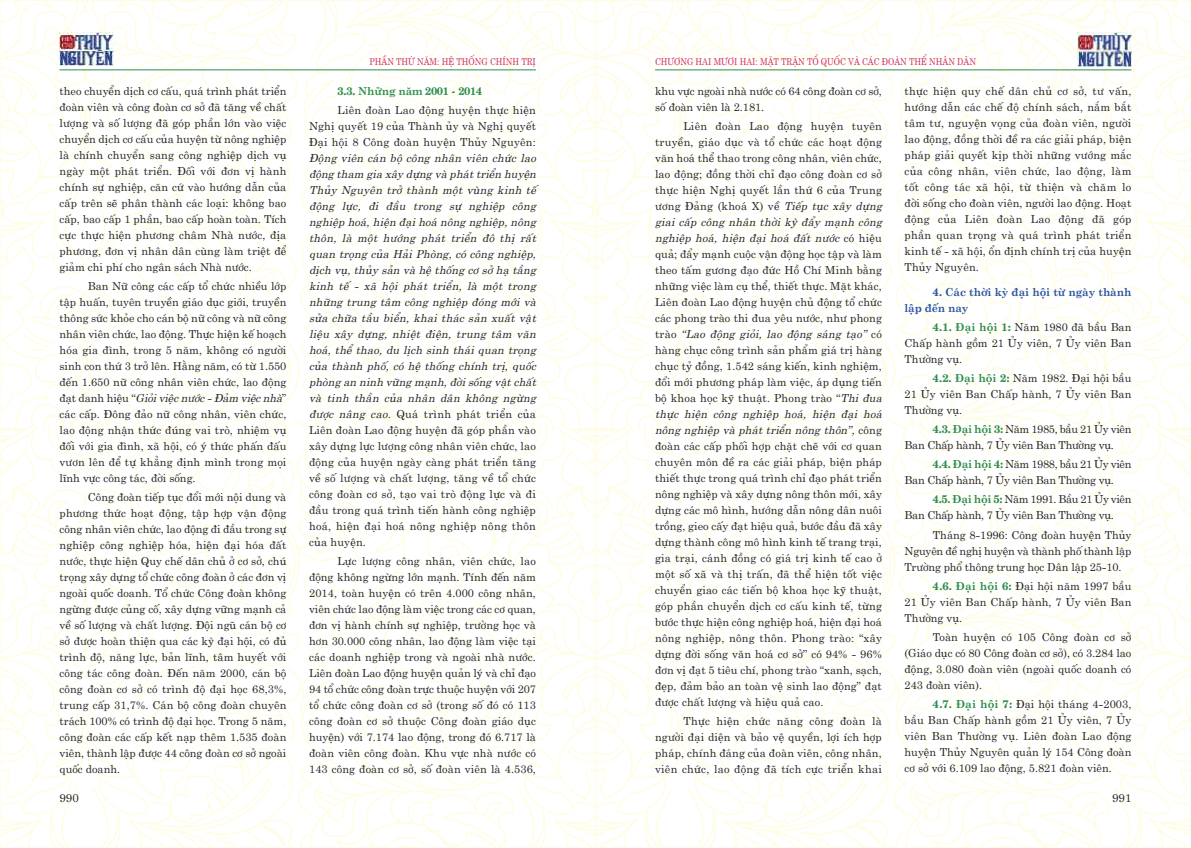
<style>
.page{position:relative;width:1191px;height:848px;background:#fff}
.page>*{position:absolute;margin:0;border:0;box-sizing:border-box;transform-origin:0 0}
.t1{font:11.5px "UTM Centur";color:#272627}
.t2{font:11px/16px "UTM Centur";letter-spacing:.005em;color:#272627;text-align:justify}
.t3{font:italic 11px/16px "UTM Centur";letter-spacing:.025em;color:#272627;text-align:justify}
.t4{font:11px/16px "UTM Centur";letter-spacing:-.025em;color:#272627}
.t5{font:700 11px/16px "UTM Centur";letter-spacing:-.01em;color:#2c54a2}
.t6{font:700 11px "UTM Centur";letter-spacing:-.01em;color:#2f8d4d}
.t7{font:9.5px "UTM Centur";color:#cd3160;scale:.85 1}
.s1{font-style:italic}
.s2{font-style:normal}
.s3{font-weight:700;color:#2f8d4d}
</style>
<div class="page">
<img style="left:0;top:0;width:1191px;height:848px">
<hr style="left:655px;top:70px;width:476px;height:1px;background:#2f8d4d">
<img style="left:1077px;top:33px;width:54px;height:33px">
<img style="left:60px;top:32px;width:53px;height:34px">
<hr style="left:60px;top:69px;width:476px;height:1px;background:#2f8d4d">
<p class="t2" style="left:60px;top:81px;width:228px">theo chuyển dịch cơ cấu, quá trình phát triển đoàn viên và công đoàn cơ sở đã tăng về chất lượng và số lượng đã góp phần lớn vào việc chuyển dịch cơ cấu của huyện từ nông nghiệp là chính chuyển sang công nghiệp dịch vụ ngày một phát triển. Đối với đơn vị hành chính sự nghiệp, căn cứ vào hướng dẫn của cấp trên sẽ phân thành các loại: không bao cấp, bao cấp 1 phần, bao cấp hoàn toàn. Tích cực thực hiện phương châm Nhà nước, địa phương, đơn vị nhân dân cùng làm triệt để giảm chi phí cho ngân sách Nhà nước.</p>
<p class="t2" style="left:60px;top:276px;width:228px;text-indent:28px">Ban Nữ công các cấp tổ chức nhiều lớp tập huấn, tuyên truyền giáo dục giới, truyền thông sức khỏe cho cán bộ nữ công và nữ công nhân viên chức, lao động. Thực hiện kế hoạch hóa gia đình, trong 5 năm, không có người sinh con thứ 3 trở lên. Hằng năm, có từ 1.550 đến 1.650 nữ công nhân viên chức, lao động đạt danh hiệu “<span class="s1">Giỏi việc nước - Đảm việc nhà</span>” các cấp. Đông đảo nữ công nhân, viên chức, lao động nhận thức đúng vai trò, nhiệm vụ đối với gia đình, xã hội, có ý thức phấn đấu vươn lên để tự khẳng định mình trong mọi lĩnh vực công tác, đời sống.</p>
<p class="t2" style="left:60px;top:487px;width:228px;text-indent:28px">Công đoàn tiếp tục đổi mới nội dung và phương thức hoạt động, tập hợp vận động công nhân viên chức, lao động đi đầu trong sự nghiệp công nghiệp hóa, hiện đại hóa đất nước, thực hiện Quy chế dân chủ ở cơ sở, chú trọng xây dựng tổ chức công đoàn ở các đơn vị ngoài quốc doanh. Tổ chức Công đoàn không ngừng được củng cố, xây dựng vững mạnh cả về số lượng và chất lượng. Đội ngũ cán bộ cơ sở được hoàn thiện qua các kỳ đại hội, có đủ trình độ, năng lực, bản lĩnh, tâm huyết với công tác công đoàn. Đến năm 2000, cán bộ công đoàn cơ sở có trình độ đại học 68,3%, trung cấp 31,7%. Cán bộ công đoàn chuyên trách 100% có trình độ đại học. Trong 5 năm, công đoàn các cấp kết nạp thêm 1.535 đoàn viên, thành lập được 44 công đoàn cơ sở ngoài quốc doanh.</p>
<p class="t1" style="left:60px;top:788px;width:21px">990</p>
<p class="t7" style="left:369px;top:54px;width:197px">PHẦN THỨ NĂM: HỆ THỐNG CHÍNH TRỊ</p>
<p class="t6" style="left:337px;top:81px;width:146px">3.3. Những năm 2001 - 2014</p>
<p class="t2" style="left:309px;top:100px;width:228px;text-indent:28px">Liên đoàn Lao động huyện thực hiện Nghị quyết 19 của Thành ủy và Nghị quyết Đại hội 8 Công đoàn huyện Thủy Nguyên:</p>
<p class="t3" style="left:309px;top:148px;width:228px">Động viên cán bộ công nhân viên chức lao động tham gia xây dựng và phát triển huyện Thủy Nguyên trở thành một vùng kinh tế động lực, đi đầu trong sự nghiệp công nghiệp hoá, hiện đại hoá nông nghiệp, nông thôn, là một hướng phát triển đô thị rất quan trọng của Hải Phòng, có công nghiệp, dịch vụ, thủy sản và hệ thống cơ sở hạ tầng kinh tế - xã hội phát triển, là một trong những trung tâm công nghiệp đóng mới và sửa chữa tầu biển, khai thác sản xuất vật liệu xây dựng, nhiệt điện, trung tâm văn hoá, thể thao, du lịch sinh thái quan trọng của thành phố, có hệ thống chính trị, quốc phòng an ninh vững mạnh, đời sống vật chất và tinh thần của nhân dân không ngừng được nâng cao. <span class="s2">Quá trình phát triển của Liên đoàn Lao động huyện đã góp phần vào xây dựng lực lượng công nhân viên chức, lao động của huyện ngày càng phát triển tăng về số lượng và chất lượng, tăng về tổ chức công đoàn cơ sở, tạo vai trò động lực và đi đầu trong quá trình tiến hành công nghiệp hoá, hiện đại hoá nông nghiệp nông thôn của huyện.</span></p>
<p class="t2" style="left:309px;top:551px;width:228px;text-indent:28px">Lực lượng công nhân, viên chức, lao động không ngừng lớn mạnh. Tính đến năm 2014, toàn huyện có trên 4.000 công nhân, viên chức lao động làm việc trong các cơ quan, đơn vị hành chính sự nghiệp, trường học và hơn 30.000 công nhân, lao động làm việc tại các doanh nghiệp trong và ngoài nhà nước.<br>Liên đoàn Lao động huyện quản lý và chỉ đạo 94 tổ chức công đoàn trực thuộc huyện với 207 tổ chức công đoàn cơ sở (trong số đó có 113 công đoàn cơ sở thuộc Công đoàn giáo dục huyện) với 7.174 lao động, trong đó 6.717 là đoàn viên công đoàn. Khu vực nhà nước có 143 công đoàn cơ sở, số đoàn viên là 4.536,</p>
<p class="t7" style="left:655px;top:54px;width:379px">CHƯƠNG HAI MƯƠI HAI: MẶT TRẬN TỔ QUỐC VÀ CÁC ĐOÀN THỂ NHÂN DÂN</p>
<p class="t2" style="left:655px;top:81px;width:228px">khu vực ngoài nhà nước có 64 công đoàn cơ sở, số đoàn viên là 2.181.</p>
<p class="t2" style="left:655px;top:116px;width:228px;text-indent:28px">Liên đoàn Lao động huyện tuyên truyền, giáo dục và tổ chức các hoạt động văn hoá thể thao trong công nhân, viên chức, lao động; đồng thời chỉ đạo công đoàn cơ sở thực hiện Nghị quyết lần thứ 6 của Trung ương Đảng (khoá X) về <span class="s1">Tiếp tục xây dựng giai cấp công nhân thời kỳ đẩy mạnh công nghiệp hoá, hiện đại hoá đất nước</span> có hiệu quả; đẩy mạnh cuộc vận động học tập và làm theo tấm gương đạo đức Hồ Chí Minh bằng những việc làm cụ thể, thiết thực. Mặt khác, Liên đoàn Lao động huyện chủ động tổ chức các phong trào thi đua yêu nước, như phong trào <span class="s1">“Lao động giỏi, lao động sáng tạo”</span> có hàng chục công trình sản phẩm giá trị hàng chục tỷ đồng, 1.542 sáng kiến, kinh nghiệm, đổi mới phương pháp làm việc, áp dụng tiến bộ khoa học kỹ thuật. Phong trào “<span class="s1">Thi đua thực hiện công nghiệp hoá, hiện đại hoá nông nghiệp và phát triển nông thôn”,</span> công đoàn các cấp phối hợp chặt chẽ với cơ quan chuyên môn đề ra các giải pháp, biện pháp thiết thực trong quá trình chỉ đạo phát triển nông nghiệp và xây dựng nông thôn mới, xây dựng các mô hình, hướng dẫn nông dân nuôi trồng, gieo cấy đạt hiệu quả, bước đầu đã xây dựng thành công mô hình kinh tế trang trại, gia trại, cánh đồng có giá trị kinh tế cao ở một số xã và thị trấn, đã thể hiện tốt việc chuyển giao các tiến bộ khoa học kỹ thuật, góp phần chuyển dịch cơ cấu kinh tế, từng bước thực hiện công nghiệp hoá, hiện đại hoá nông nghiệp, nông thôn. Phong trào: “xây dựng đời sống văn hoá cơ sở” có 94% - 96% đơn vị đạt 5 tiêu chí, phong trào “xanh, sạch, đẹp, đảm bảo an toàn vệ sinh lao động” đạt được chất lượng và hiệu quả cao.</p>
<p class="t2" style="left:655px;top:711px;width:228px;text-indent:28px">Thực hiện chức năng công đoàn là người đại diện và bảo vệ quyền, lợi ích hợp pháp, chính đáng của đoàn viên, công nhân, viên chức, lao động đã tích cực triển khai</p>
<p class="t2" style="left:904px;top:81px;width:228px">thực hiện quy chế dân chủ cơ sở, tư vấn, hướng dẫn các chế độ chính sách, nắm bắt tâm tư, nguyện vọng của đoàn viên, người lao động, đồng thời đề ra các giải pháp, biện pháp giải quyết kịp thời những vướng mắc của công nhân, viên chức, lao động, làm tốt công tác xã hội, từ thiện và chăm lo đời sống cho đoàn viên, người lao động. Hoạt động của Liên đoàn Lao động đã góp phần quan trọng và quá trình phát triển kinh tế - xã hội, ổn định chính trị của huyện Thủy Nguyên.</p>
<p class="t5" style="left:904px;top:282px;width:228px;text-indent:28px">4. Các thời kỳ đại hội từ ngày thành lập đến nay</p>
<p class="t2" style="left:904px;top:317px;width:228px;text-indent:28px"><span class="s3">4.1. Đại hội 1:</span> Năm 1980 đã bầu Ban Chấp hành gồm 21 Ủy viên, 7 Ủy viên Ban Thường vụ.</p>
<p class="t2" style="left:904px;top:368px;width:228px;text-indent:28px"><span class="s3">4.2. Đại hội 2:</span> Năm 1982. Đại hội bầu 21 Ủy viên Ban Chấp hành, 7 Ủy viên Ban Thường vụ.</p>
<p class="t4" style="left:904px;top:420px;width:228px;text-indent:28px"><span class="s3">4.3. Đại hội 3:</span> Năm 1985, bầu 21 Ủy viên<br>Ban Chấp hành, 7 Ủy viên Ban Thường vụ.</p>
<p class="t4" style="left:904px;top:455px;width:228px;text-indent:28px"><span class="s3">4.4. Đại hội 4:</span> Năm 1988, bầu 21 Ủy viên<br>Ban Chấp hành, 7 Ủy viên Ban Thường vụ.</p>
<p class="t4" style="left:904px;top:490px;width:228px;text-indent:28px"><span class="s3">4.5. Đại hội 5:</span> Năm 1991. Bầu 21 Ủy viên<br>Ban Chấp hành, 7 Ủy viên Ban Thường vụ.</p>
<p class="t2" style="left:904px;top:525px;width:228px;text-indent:28px">Tháng 8-1996: Công đoàn huyện Thủy Nguyên đề nghị huyện và thành phố thành lập Trường phổ thông trung học Dân lập 25-10.</p>
<p class="t2" style="left:904px;top:576px;width:228px;text-indent:28px"><span class="s3">4.6. Đại hội 6:</span> Đại hội năm 1997 bầu 21 Ủy viên Ban Chấp hành, 7 Ủy viên Ban Thường vụ.</p>
<p class="t2" style="left:904px;top:627px;width:228px;text-indent:28px">Toàn huyện có 105 Công đoàn cơ sở (Giáo dục có 80 Công đoàn cơ sở), có 3.284 lao động, 3.080 đoàn viên (ngoài quốc doanh có 243 đoàn viên).</p>
<p class="t2" style="left:904px;top:694px;width:228px;text-indent:28px"><span class="s3">4.7. Đại hội 7:</span> Đại hội tháng 4-2003, bầu Ban Chấp hành gồm 21 Ủy viên, 7 Ủy viên Ban Thường vụ. Liên đoàn Lao động huyện Thủy Nguyên quản lý 154 Công đoàn cơ sở với 6.109 lao động, 5.821 đoàn viên.</p>
<p class="t1" style="left:1112px;top:788px;width:21px">991</p>
</div>
